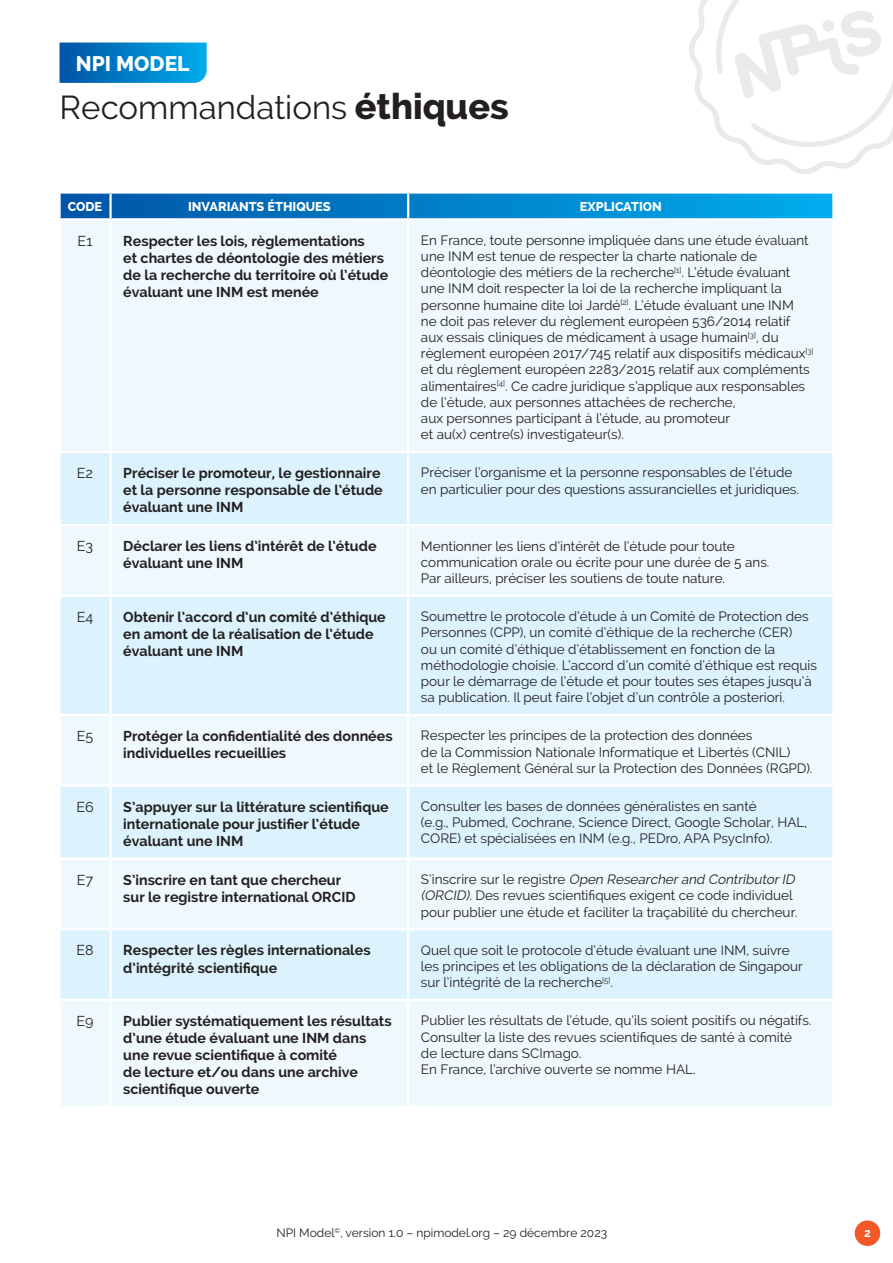
<style>
.page{position:relative;width:893px;height:1263px;background:#fff}
.page>*{position:absolute;margin:0;border:0;box-sizing:border-box;transform-origin:0 0}
.t1{font:33px "Raleway";color:#231f20}
.t2{font:800 21px "Raleway";color:#fff}
.t3{font:700 14.25px/17.1px "Raleway";color:#231f20}
.t4{font:14.25px "Raleway";color:#231f20}
.t5{font:13.5px/16.2px "Raleway";color:#231f20}
.t6{font:800 12.75px "Raleway";color:#fff}
.t7{font:12px "Raleway";color:#231f20}
.t8{font:700 12px "Raleway";color:#fff}
.s1{font-weight:800;font-size:36px}
.s2{font-style:italic}
</style>
<div class="page">
<svg style="left:689px;top:0;width:204px;height:174px"></svg>
<div style="left:855px;top:1220px;width:25px;height:26px;background:#f15929;border-radius:50%"></div>
<svg style="left:61px;top:194px;width:771px;height:24px;background:#0080c8"></svg>
<div style="left:61px;top:221px;width:771px;height:885px;background:#eef8fd"></div>
<svg style="left:61px;top:453px;width:771px;height:546px;background:#e3f4fc"></svg>
<hr style="left:109px;top:194px;width:3px;height:24px;background:#fff">
<hr style="left:407px;top:194px;width:2px;height:24px;background:#fff">
<hr style="left:109px;top:220px;width:3px;height:231px;background:#fff">
<hr style="left:407px;top:220px;width:2px;height:231px;background:#fff">
<hr style="left:58px;top:451px;width:53px;height:2px;background:#fff">
<hr style="left:111px;top:451px;width:297px;height:2px;background:#fff">
<hr style="left:109px;top:453px;width:3px;height:71px;background:#fff">
<hr style="left:408px;top:451px;width:427px;height:2px;background:#fff">
<hr style="left:407px;top:453px;width:2px;height:71px;background:#fff">
<hr style="left:58px;top:524px;width:53px;height:2px;background:#fff">
<hr style="left:111px;top:524px;width:297px;height:2px;background:#fff">
<hr style="left:109px;top:526px;width:3px;height:69px;background:#fff">
<hr style="left:408px;top:524px;width:427px;height:2px;background:#fff">
<hr style="left:407px;top:526px;width:2px;height:69px;background:#fff">
<hr style="left:58px;top:595px;width:53px;height:2px;background:#fff">
<hr style="left:111px;top:595px;width:297px;height:2px;background:#fff">
<hr style="left:109px;top:597px;width:3px;height:117px;background:#fff">
<hr style="left:408px;top:595px;width:427px;height:2px;background:#fff">
<hr style="left:407px;top:597px;width:2px;height:117px;background:#fff">
<hr style="left:58px;top:714px;width:53px;height:2px;background:#fff">
<hr style="left:111px;top:714px;width:297px;height:2px;background:#fff">
<hr style="left:109px;top:716px;width:3px;height:68px;background:#fff">
<hr style="left:408px;top:714px;width:427px;height:2px;background:#fff">
<hr style="left:407px;top:716px;width:2px;height:68px;background:#fff">
<hr style="left:58px;top:784px;width:53px;height:3px;background:#fff">
<hr style="left:111px;top:784px;width:297px;height:3px;background:#fff">
<hr style="left:109px;top:787px;width:3px;height:70px;background:#fff">
<hr style="left:408px;top:784px;width:427px;height:3px;background:#fff">
<hr style="left:407px;top:787px;width:2px;height:70px;background:#fff">
<hr style="left:58px;top:857px;width:53px;height:3px;background:#fff">
<hr style="left:111px;top:857px;width:297px;height:3px;background:#fff">
<hr style="left:109px;top:860px;width:3px;height:68px;background:#fff">
<hr style="left:408px;top:857px;width:427px;height:3px;background:#fff">
<hr style="left:407px;top:860px;width:2px;height:68px;background:#fff">
<hr style="left:58px;top:928px;width:53px;height:2px;background:#fff">
<hr style="left:111px;top:928px;width:297px;height:2px;background:#fff">
<hr style="left:109px;top:930px;width:3px;height:69px;background:#fff">
<hr style="left:408px;top:928px;width:427px;height:2px;background:#fff">
<hr style="left:407px;top:930px;width:2px;height:69px;background:#fff">
<hr style="left:58px;top:999px;width:53px;height:2px;background:#fff">
<hr style="left:111px;top:999px;width:297px;height:2px;background:#fff">
<hr style="left:109px;top:1001px;width:3px;height:105px;background:#fff">
<hr style="left:408px;top:999px;width:427px;height:2px;background:#fff">
<hr style="left:407px;top:1001px;width:2px;height:105px;background:#fff">
<svg style="left:60px;top:43px;width:147px;height:40px;background:#0381c8"></svg>
<h2 class="t2" style="left:76px;top:51px;width:115px">NPI MODEL</h2>
<h1 class="t1" style="left:60px;top:88px;width:451px">Recommandations <span class="s1">éthiques</span></h1>
<p class="t6" style="left:68px;top:199px;width:36px">CODE</p>
<p class="t6" style="left:188px;top:199px;width:144px">INVARIANTS ÉTHIQUES</p>
<p class="t6" style="left:580px;top:199px;width:84px">EXPLICATION</p>
<p class="t4" style="left:78px;top:232px;width:16px">E1</p>
<p class="t3" style="left:123px;top:232px;width:267px">Respecter les lois, règlementations<br>et chartes de déontologie des métiers de la recherche du territoire où l’étude évaluant une INM est menée</p>
<p class="t5" style="left:421px;top:232px;width:394px">En France, toute personne impliquée dans une étude évaluant une INM est tenue de respecter la charte nationale de déontologie des métiers de la recherche<sup>[1]</sup>. L’étude évaluant une INM doit respecter la loi de la recherche impliquant la personne humaine dite loi Jardé<sup>[2]</sup>. L’étude évaluant une INM<br>ne doit pas relever du règlement européen 536/2014 relatif aux essais cliniques de médicament à usage humain<sup>[3]</sup>, du règlement européen 2017/745 relatif aux dispositifs médicaux<sup>[3] </sup>et du règlement européen 2283/2015 relatif aux compléments alimentaires<sup>[4]</sup>. Ce cadre juridique s’applique aux responsables de l’étude, aux personnes attachées de recherche,<br>aux personnes participant à l’étude, au promoteur<br>et au(x) centre(s) investigateur(s).</p>
<p class="t4" style="left:77px;top:465px;width:18px">E2</p>
<p class="t3" style="left:123px;top:465px;width:261px">Préciser le promoteur, le gestionnaire et la personne responsable de l’étude évaluant une INM</p>
<p class="t5" style="left:421px;top:464px;width:380px">Préciser l’organisme et la personne responsables de l’étude en particulier pour des questions assurancielles et juridiques.</p>
<p class="t4" style="left:77px;top:538px;width:18px">E3</p>
<p class="t3" style="left:123px;top:538px;width:255px">Déclarer les liens d’intérêt de l’étude évaluant une INM</p>
<p class="t5" style="left:421px;top:538px;width:350px">Mentionner les liens d’intérêt de l’étude pour toute communication orale ou écrite pour une durée de 5 ans.<br>Par ailleurs, préciser les soutiens de toute nature.</p>
<p class="t4" style="left:77px;top:608px;width:18px">E4</p>
<p class="t3" style="left:123px;top:608px;width:264px">Obtenir l’accord d’un comité d’éthique en amont de la réalisation de l’étude évaluant une INM</p>
<p class="t5" style="left:421px;top:608px;width:397px">Soumettre le protocole d’étude à un Comité de Protection des Personnes (CPP), un comité d’éthique de la recherche (CER)<br>ou un comité d’éthique d’établissement en fonction de la méthodologie choisie. L’accord d’un comité d’éthique est requis pour le démarrage de l’étude et pour toutes ses étapes jusqu’à sa publication. Il peut faire l’objet d’un contrôle a posteriori.</p>
<p class="t4" style="left:77px;top:728px;width:18px">E5</p>
<p class="t3" style="left:123px;top:727px;width:271px">Protéger la confidentialité des données individuelles recueillies</p>
<p class="t5" style="left:421px;top:727px;width:393px">Respecter les principes de la protection des données<br>de la Commission Nationale Informatique et Libertés (CNIL)<br>et le Règlement Général sur la Protection des Données (RGPD).</p>
<p class="t4" style="left:76px;top:798px;width:19px">E6</p>
<p class="t3" style="left:123px;top:798px;width:267px">S’appuyer sur la littérature scientifique internationale pour justifier l’étude évaluant une INM</p>
<p class="t5" style="left:421px;top:798px;width:388px">Consulter les bases de données généralistes en santé<br>(e.g., Pubmed, Cochrane, Science Direct, Google Scholar, HAL,<br>CORE) et spécialisées en INM (e.g., PEDro, APA PsycInfo).</p>
<p class="t4" style="left:77px;top:871px;width:18px">E7</p>
<p class="t3" style="left:123px;top:871px;width:234px">S’inscrire en tant que chercheur sur le registre international ORCID</p>
<p class="t5" style="left:421px;top:871px;width:378px">S ’ i n s c r i r e s u r le r e g i s t r e <span class="s2">Open Researcherand ContributorID (ORCID).</span>Des revues scientifiques exigent ce code individuel pour publier une étude et faciliter la traçabilité du chercheur.</p>
<p class="t4" style="left:76px;top:942px;width:19px">E8</p>
<p class="t3" style="left:123px;top:942px;width:249px">Respecter les règles internationales d’intégrité scientifique</p>
<p class="t5" style="left:421px;top:942px;width:383px">Quel que soit le protocole d’étude évaluant une INM, suivre les principes et les obligations de la déclaration de Singapour sur l’intégrité de la recherche<sup>[5]</sup>.</p>
<p class="t4" style="left:76px;top:1013px;width:19px">E9</p>
<p class="t3" style="left:123px;top:1012px;width:270px">Publier systématiquement les résultats d’une étude évaluant une INM dans une revue scientifique à comité<br>de lecture et/ou dans une archive scientifique ouverte</p>
<p class="t5" style="left:421px;top:1012px;width:392px">Publier les résultats de l’étude, qu’ils soient positifs ou négatifs.<br>Consulter la liste des revues scientifiques de santé à comité de lecture dans SCImago.<br>En France, l’archive ouverte se nomme HAL.</p>
<p class="t7" style="left:276px;top:1225px;width:332px">NPI Model<sup>©</sup>, version 1.0 – npimodel.org – 29 décembre 2023</p>
<p class="t8" style="left:864px;top:1226px;width:8px">2</p>
</div>
